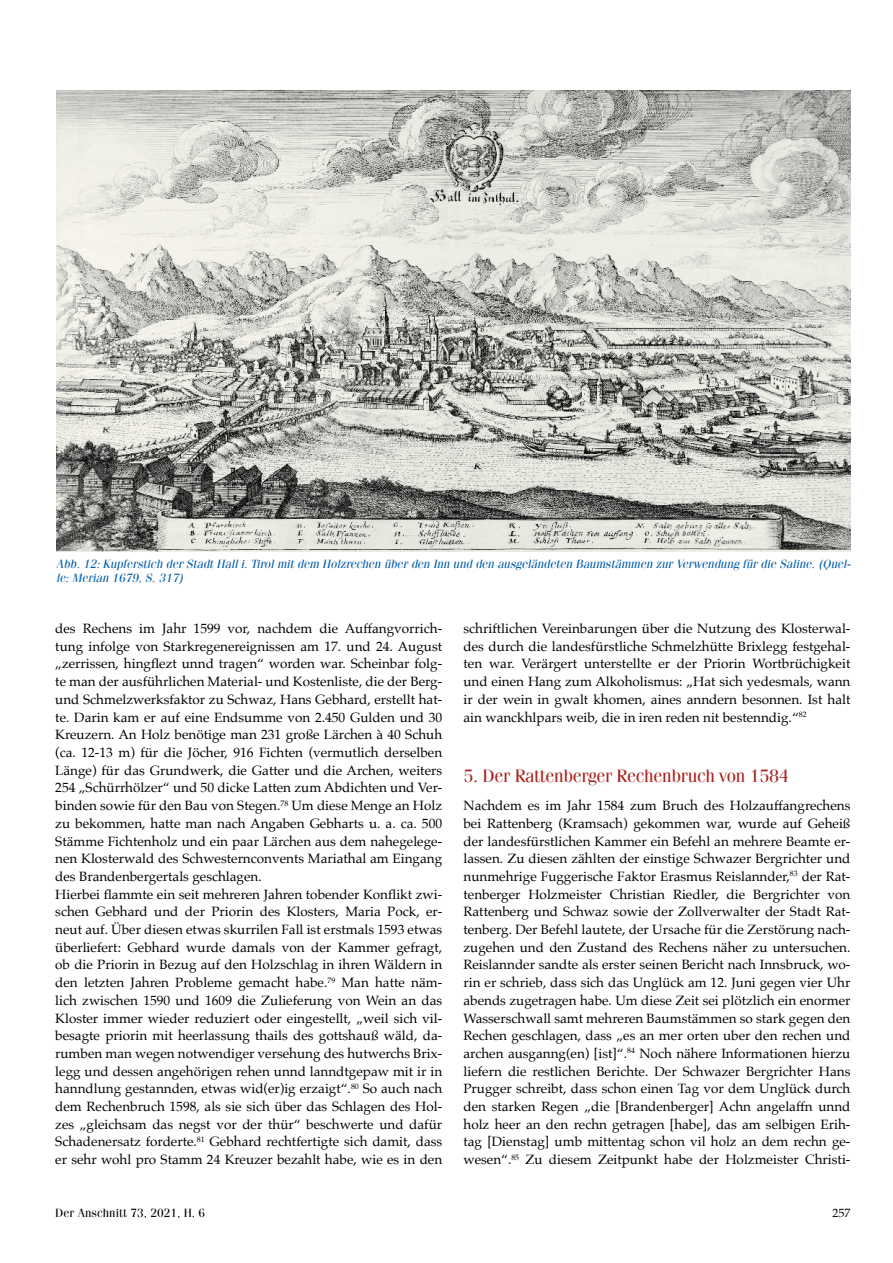
<style>
.page{position:relative;width:893px;height:1263px;background:#fff}
.page>*{position:absolute;margin:0;border:0;box-sizing:border-box;transform-origin:0 0}
.t1{font:18px "Fenice LT";letter-spacing:-.02em;color:#a9211f}
.t2{font:13.5px/17.7px "Palatino";color:#000;text-align:justify}
.t3{font:italic 12px/13.5px "Fenice LT";color:#005ca9}
.t4{font:12px "Fenice LT";color:#000}
.t5{font:12px "Palatino";color:#000}
</style>
<div class="page">
<img style="left:56px;top:90px;width:794px;height:462px">
<p class="t3" style="left:56px;top:557px;width:796px">Abb. 12: Kupferstich der Stadt Hall i. Tirol mit dem Holzrechen über den Inn und den ausgeländeten Baumstämmen zur Verwendung für die Saline. (Quel&shy;le: Merian 1679, S. 317)</p>
<p class="t2" style="left:55px;top:619px;width:388px;text-align:left">des Rechens im Jahr 1599 vor, nachdem die Auffangvorrich&shy;tung infolge von Starkregenereignissen am 17. und 24. August „zerrissen, hingflezt unnd tragen“ worden war. Scheinbar folg&shy;te man der ausführlichen Material- und Kostenliste, die der Berg&shy;und Schmelzwerksfaktor zu Schwaz, Hans Gebhard, erstellt hat&shy;te. Darin kam er auf eine Endsumme von 2.450 Gulden und 30<br>Kreuzern. An Holz benötige man 231 große Lärchen à 40 Schuh (ca. 12-13 m) für die Jöcher, 916 Fichten (vermutlich derselben Länge) für das Grundwerk, die Gatter und die Archen, weiters 254 „Schürrhölzer“ und 50 dicke Latten zum Abdichten und Ver&shy;binden sowie für den Bau von Stegen.<sup>78</sup> Um diese Menge an Holz zu bekommen, hatte man nach Angaben Gebharts u. a. ca. 500<br>Stämme Fichtenholz und ein paar Lärchen aus dem nahegelege&shy;nen Klosterwald des Schwesternconvents Mariathal am Eingang des Brandenbergertals geschlagen.<br>Hierbei flammte ein seit mehreren Jahren tobender Konflikt zwi&shy;schen Gebhard und der Priorin des Klosters, Maria Pock, er&shy;neut auf. Über diesen etwas skurrilen Fall ist erstmals 1593 etwas überliefert: Gebhard wurde damals von der Kammer gefragt, ob die Priorin in Bezug auf den Holzschlag in ihren Wäldern in den letzten Jahren Probleme gemacht habe.<sup>79</sup> Man hatte näm&shy;lich zwischen 1590 und 1609 die Zulieferung von Wein an das Kloster immer wieder reduziert oder eingestellt, „weil sich vil&shy;besagte priorin mit heerlassung thails des gottshauß wäld, da&shy;rumben man wegen notwendiger versehung des hutwerchs Brix&shy;legg und dessen angehörigen rehen unnd lanndtgepaw mit ir in hanndlung gestannden, etwas wid(er)ig erzaigt“.<sup>80</sup> So auch nach dem Rechenbruch 1598, als sie sich über das Schlagen des Hol&shy;zes „gleichsam das negst vor der thür“ beschwerte und dafür Schadenersatz forderte.<sup>81</sup> Gebhard rechtfertigte sich damit, dass er sehr wohl pro Stamm 24 Kreuzer bezahlt habe, wie es in den</p>
<p class="t2" style="left:463px;top:619px;width:388px">schriftlichen Vereinbarungen über die Nutzung des Klosterwal&shy;des durch die landesfürstliche Schmelzhütte Brixlegg festgehal&shy;ten war. Verärgert unterstellte er der Priorin Wortbrüchigkeit und einen Hang zum Alkoholismus: „Hat sich yedesmals, wann ir der wein in gwalt khomen, aines anndern besonnen. Ist halt ain wanckhlpars weib, die in iren reden nit bestenndig.“<sup>82</sup></p>
<h1 class="t1" style="left:463px;top:765px;width:327px">5. Der Rattenberger Rechenbruch von 1584</h1>
<p class="t2" style="left:463px;top:796px;width:388px">Nachdem es im Jahr 1584 zum Bruch des Holzauffangrechens bei Rattenberg (Kramsach) gekommen war, wurde auf Geheiß der landesfürstlichen Kammer ein Befehl an mehrere Beamte er&shy;lassen. Zu diesen zählten der einstige Schwazer Bergrichter und nunmehrige Fuggerische Faktor Erasmus Reislannder,<sup>83</sup> der Rat&shy;tenberger Holzmeister Christian Riedler, die Bergrichter von Rattenberg und Schwaz sowie der Zollverwalter der Stadt Rat&shy;tenberg. Der Befehl lautete, der Ursache für die Zerstörung nach&shy;zugehen und den Zustand des Rechens näher zu untersuchen.<br>Reislannder sandte als erster seinen Bericht nach Innsbruck, wo&shy;rin er schrieb, dass sich das Unglück am 12. Juni gegen vier Uhr abends zugetragen habe. Um diese Zeit sei plötzlich ein enormer Wasserschwall samt mehreren Baumstämmen so stark gegen den Rechen geschlagen, dass „es an mer orten uber den rechen und archen ausganng(en) [ist]“.<sup>84</sup> Noch nähere Informationen hierzu liefern die restlichen Berichte. Der Schwazer Bergrichter Hans Prugger schreibt, dass schon einen Tag vor dem Unglück durch den starken Regen „die [Brandenberger] Achn angelaffn unnd holz heer an den rechn getragen [habe], das am selbigen Erih&shy;tag [Dienstag] umb mittentag schon vil holz an dem rechn ge&shy;wesen“.<sup>85</sup> Zu diesem Zeitpunkt habe der Holzmeister Christi-</p>
<p class="t4" style="left:55px;top:1206px;width:152px">Der Anschnitt 73, 2021, H. 6</p>
<p class="t5" style="left:832px;top:1203px;width:19px">257</p>
</div>
